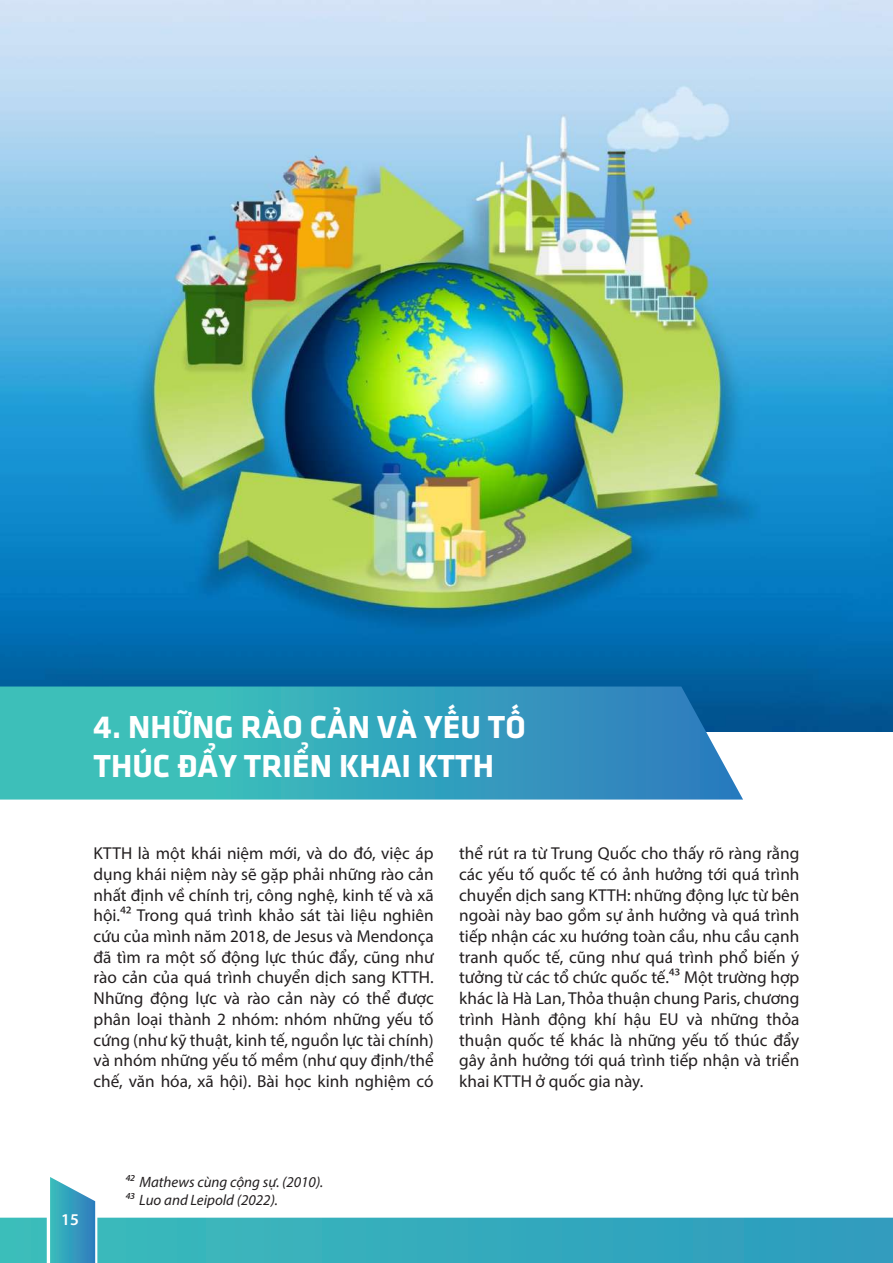
<style>
.page{position:relative;width:893px;height:1263px;background:#fff}
.page>*{position:absolute;margin:0;border:0;box-sizing:border-box;transform-origin:0 0}
.t1{font:33px/39.6px "UTM Facebook K&T Bold";color:#fff}
.t2{font:17.25px/20.7px "Myriad Pro";color:#231f20;text-align:justify}
.t3{font:600 16.5px "Myriad Pro";color:#fff}
.t4{font:italic 15px/18px "Myriad Pro";color:#231f20}
</style>
<div class="page">
<img style="left:0;top:0;width:893px;height:731px">
<svg style="left:0;top:686px;width:743px;height:113px;background:#37a6bb"></svg>
<svg style="left:0;top:1177px;width:893px;height:86px"></svg>
<h1 class="t1" style="left:94px;top:704px;width:434px">4. NHỮNG RÀO CẢN VÀ YẾU TỐ<br>THÚC ĐẨY TRIỂN KHAI KTTH</h1>
<p class="t2" style="left:94px;top:843px;width:342px">KTTH là một khái niệm mới, và do đó, việc áp dụng khái niệm này sẽ gặp phải những rào cản nhất định về chính trị, công nghệ, kinh tế và xã hội.⁴2 Trong quá trình khảo sát tài liệu nghiên cứu của mình năm 2018, de Jesus và Mendonça đã tìm ra một số động lực thúc đẩy, cũng như rào cản của quá trình chuyển dịch sang KTTH.<br>Những động lực và rào cản này có thể được phân loại thành 2 nhóm: nhóm những yếu tố cứng (như kỹ thuật, kinh tế, nguồn lực tài chính) và nhóm những yếu tố mềm (như quy định/thể chế, văn hóa, xã hội). Bài học kinh nghiệm có</p>
<p class="t2" style="left:459px;top:843px;width:342px">thể rút ra từ Trung Quốc cho thấy rõ ràng rằng các yếu tố quốc tế có ảnh hưởng tới quá trình chuyển dịch sang KTTH: những động lực từ bên ngoài này bao gồm sự ảnh hưởng và quá trình tiếp nhận các xu hướng toàn cầu, nhu cầu cạnh tranh quốc tế, cũng như quá trình phổ biến ý tưởng từ các tổ chức quốc tế.⁴3 Một trường hợp khác là Hà Lan, Thỏa thuận chung Paris, chương trình Hành động khí hậu EU và những thỏa thuận quốc tế khác là những yếu tố thúc đẩy gây ảnh hưởng tới quá trình tiếp nhận và triển khai KTTH ở quốc gia này.</p>
<p class="t3" style="left:61px;top:1209px;width:19px">15</p>
<p class="t4" style="left:125px;top:1173px;width:200px">⁴2 Mathews cùng cộng sự. (2010).<br>⁴3 Luo and Leipold (2022).</p>
</div>
